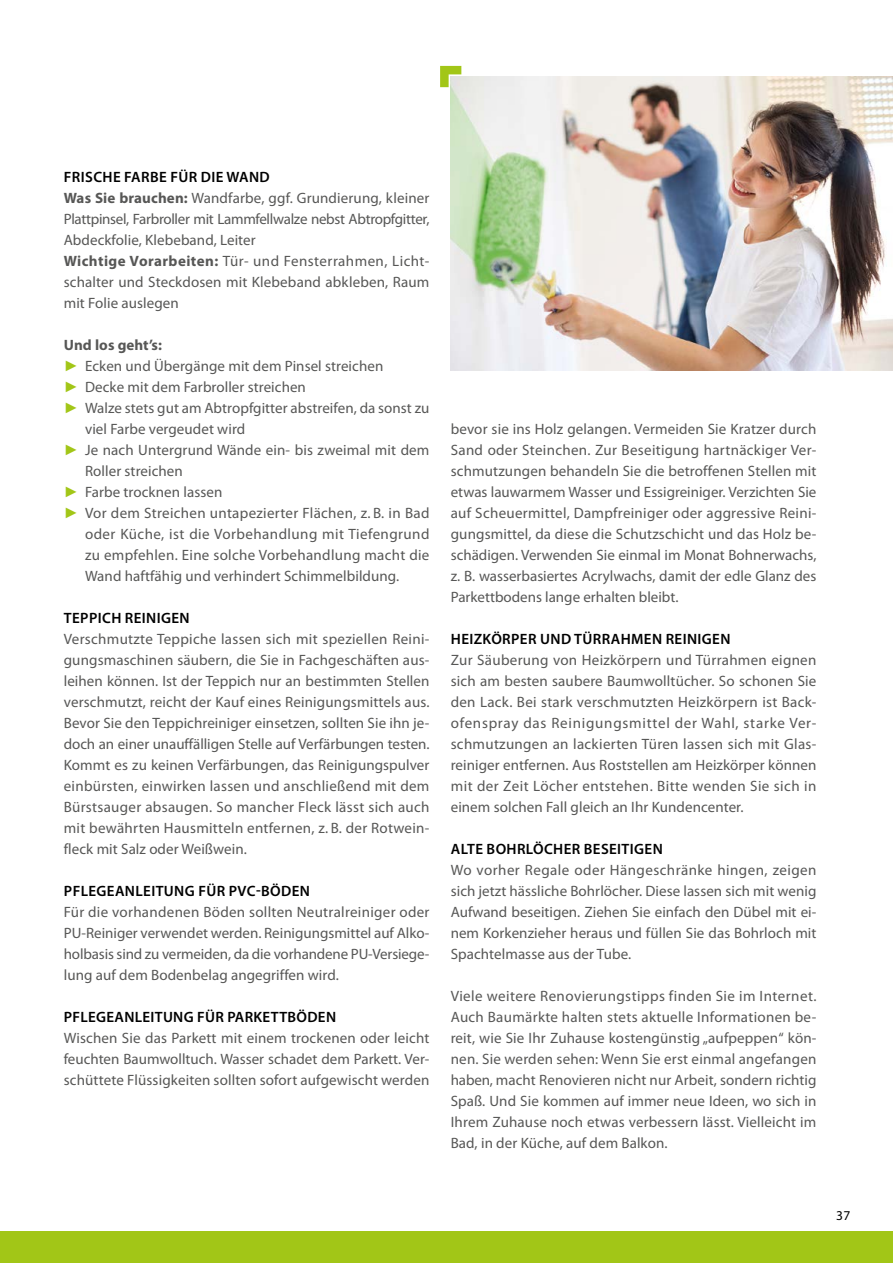
<style>
.page{position:relative;width:893px;height:1263px;background:#fff}
.page>*{position:absolute;margin:0;border:0;box-sizing:border-box;transform-origin:0 0}
.t1{font:15px/21px "Myriad Pro";letter-spacing:.005em;color:#575756;text-align:justify}
.t2{font:600 15px "Myriad Pro";letter-spacing:.025em;color:#000}
.t3{font:15px "Myriad Pro";letter-spacing:.03em;color:#575756}
.t4{font:700 15px "Myriad Pro";letter-spacing:.005em;color:#575756}
.t5{font:13.5px "Myriad Pro";color:#000}
.s1{font-weight:600;color:#000}
.s2{font-weight:700}
.s3{font-family:"Arial";font-style:italic;color:#a2c617}
</style>
<div class="page">
<svg style="left:440px;top:66px;width:21px;height:21px"></svg>
<div style="left:0;top:1231px;width:893px;height:32px;background:#a2c617"></div>
<img style="left:451px;top:77px;width:442px;height:294px">
<p class="t1" style="left:64px;top:166px;width:367px;text-align:left"><span class="s1">FRISCHE FARBE FÜR DIE WAND<br></span><span class="s2">Was Sie brauchen:</span> Wandfarbe, ggf. Grundierung, kleiner Plattpinsel, Farbroller mit Lammfellwalze nebst Abtropfgitter, Abdeckfolie, Klebeband, Leiter<br><span class="s2">Wichtige Vorarbeiten:</span> Tür- und Fensterrahmen, Licht&shy;schalter und Steckdosen mit Klebeband abkleben, Raum mit Folie auslegen</p>
<p class="t4" style="left:64px;top:335px;width:100px">Und los geht’s:</p>
<p class="t1" style="left:64px;top:355px;width:321px"><span class="s3">►</span> Ecken und Übergänge mit dem Pinsel streichen</p>
<p class="t1" style="left:64px;top:376px;width:244px"><span class="s3">►</span> Decke mit dem Farbroller streichen</p>
<p class="t1" style="left:64px;top:397px;width:367px"><span class="s3">►</span> Walze stets gut am Abtropfgitter abstreifen, da sonst zu</p>
<p class="t1" style="left:85px;top:418px;width:162px">viel Farbe vergeudet wird</p>
<p class="t1" style="left:64px;top:439px;width:367px"><span class="s3">►</span> Je nach Untergrund Wände ein- bis zweimal mit dem</p>
<p class="t1" style="left:85px;top:460px;width:99px">Roller streichen</p>
<p class="t1" style="left:64px;top:481px;width:160px"><span class="s3">►</span> Farbe trocknen lassen</p>
<p class="t1" style="left:64px;top:502px;width:367px"><span class="s3">►</span> Vor dem Streichen untapezierter Flächen, z. B. in Bad</p>
<p class="t3" style="left:85px;top:524px;width:346px">oder Küche, ist die Vorbehandlung mit Tiefengrund</p>
<p class="t1" style="left:85px;top:544px;width:346px">zu empfehlen. Eine solche Vorbehandlung macht die</p>
<p class="t1" style="left:85px;top:565px;width:316px">Wand haftfähig und verhindert Schimmelbildung.</p>
<p class="t2" style="left:64px;top:608px;width:127px">TEPPICH REINIGEN</p>
<p class="t1" style="left:64px;top:628px;width:367px">Verschmutzte Teppiche lassen sich mit speziellen Reini&shy;gungsmaschinen säubern, die Sie in Fachgeschäften aus&shy;leihen können. Ist der Teppich nur an bestimmten Stellen verschmutzt, reicht der Kauf eines Reinigungsmittels aus.<br>Bevor Sie den Teppichreiniger einsetzen, sollten Sie ihn je&shy;doch an einer unauffälligen Stelle auf Verfärbungen testen.<br>Kommt es zu keinen Verfärbungen, das Reinigungspulver einbürsten, einwirken lassen und anschließend mit dem Bürstsauger absaugen. So mancher Fleck lässt sich auch mit bewährten Hausmitteln entfernen, z. B. der Rotwein&shy;fleck mit Salz oder Weißwein.</p>
<p class="t2" style="left:64px;top:881px;width:248px">PFLEGEANLEITUNG FÜR PVC-BÖDEN</p>
<p class="t1" style="left:64px;top:901px;width:367px">Für die vorhandenen Böden sollten Neutralreiniger oder PU-Reiniger verwendet werden. Reinigungsmittel auf Alko&shy;holbasis sind zu vermeiden, da die vorhandene PU-Versiege&shy;lung auf dem Bodenbelag angegriffen wird.</p>
<p class="t2" style="left:64px;top:1007px;width:274px">PFLEGEANLEITUNG FÜR PARKETTBÖDEN</p>
<p class="t1" style="left:64px;top:1027px;width:367px">Wischen Sie das Parkett mit einem trockenen oder leicht feuchten Baumwolltuch. Wasser schadet dem Parkett. Ver&shy;schüttete Flüssigkeiten sollten sofort aufgewischt werden</p>
<p class="t1" style="left:451px;top:418px;width:367px">bevor sie ins Holz gelangen. Vermeiden Sie Kratzer durch Sand oder Steinchen. Zur Beseitigung hartnäckiger Ver&shy;schmutzungen behandeln Sie die betroffenen Stellen mit etwas lauwarmem Wasser und Essigreiniger. Verzichten Sie auf Scheuermittel, Dampfreiniger oder aggressive Reini&shy;gungsmittel, da diese die Schutzschicht und das Holz be&shy;schädigen. Verwenden Sie einmal im Monat Bohnerwachs, z. B. wasserbasiertes Acrylwachs, damit der edle Glanz des Parkettbodens lange erhalten bleibt.</p>
<p class="t2" style="left:451px;top:629px;width:281px">HEIZKÖRPER UND TÜRRAHMEN REINIGEN</p>
<p class="t1" style="left:451px;top:649px;width:367px">Zur Säuberung von Heizkörpern und Türrahmen eignen sich am besten saubere Baumwolltücher. So schonen Sie den Lack. Bei stark verschmutzten Heizkörpern ist Back&shy;ofenspray das Reinigungsmittel der Wahl, starke Ver&shy;schmutzungen an lackierten Türen lassen sich mit Glas&shy;reiniger entfernen. Aus Roststellen am Heizkörper können mit der Zeit Löcher entstehen. Bitte wenden Sie sich in einem solchen Fall gleich an Ihr Kundencenter.</p>
<p class="t2" style="left:451px;top:839px;width:213px">ALTE BOHRLÖCHER BESEITIGEN</p>
<p class="t1" style="left:451px;top:859px;width:367px">Wo vorher Regale oder Hängeschränke hingen, zeigen sich jetzt hässliche Bohrlöcher. Diese lassen sich mit wenig Aufwand beseitigen. Ziehen Sie einfach den Dübel mit ei&shy;nem Korkenzieher heraus und füllen Sie das Bohrloch mit Spachtelmasse aus der Tube.</p>
<p class="t1" style="left:451px;top:985px;width:367px">Viele weitere Renovierungstipps finden Sie im Internet.<br>Auch Baumärkte halten stets aktuelle Informationen be&shy;reit, wie Sie Ihr Zuhause kostengünstig „aufpeppen“ kön&shy;nen. Sie werden sehen: Wenn Sie erst einmal angefangen haben, macht Renovieren nicht nur Arbeit, sondern richtig Spaß. Und Sie kommen auf immer neue Ideen, wo sich in Ihrem Zuhause noch etwas verbessern lässt. Vielleicht im Bad, in der Küche, auf dem Balkon.</p>
<p class="t5" style="left:836px;top:1207px;width:16px">37</p>
</div>
